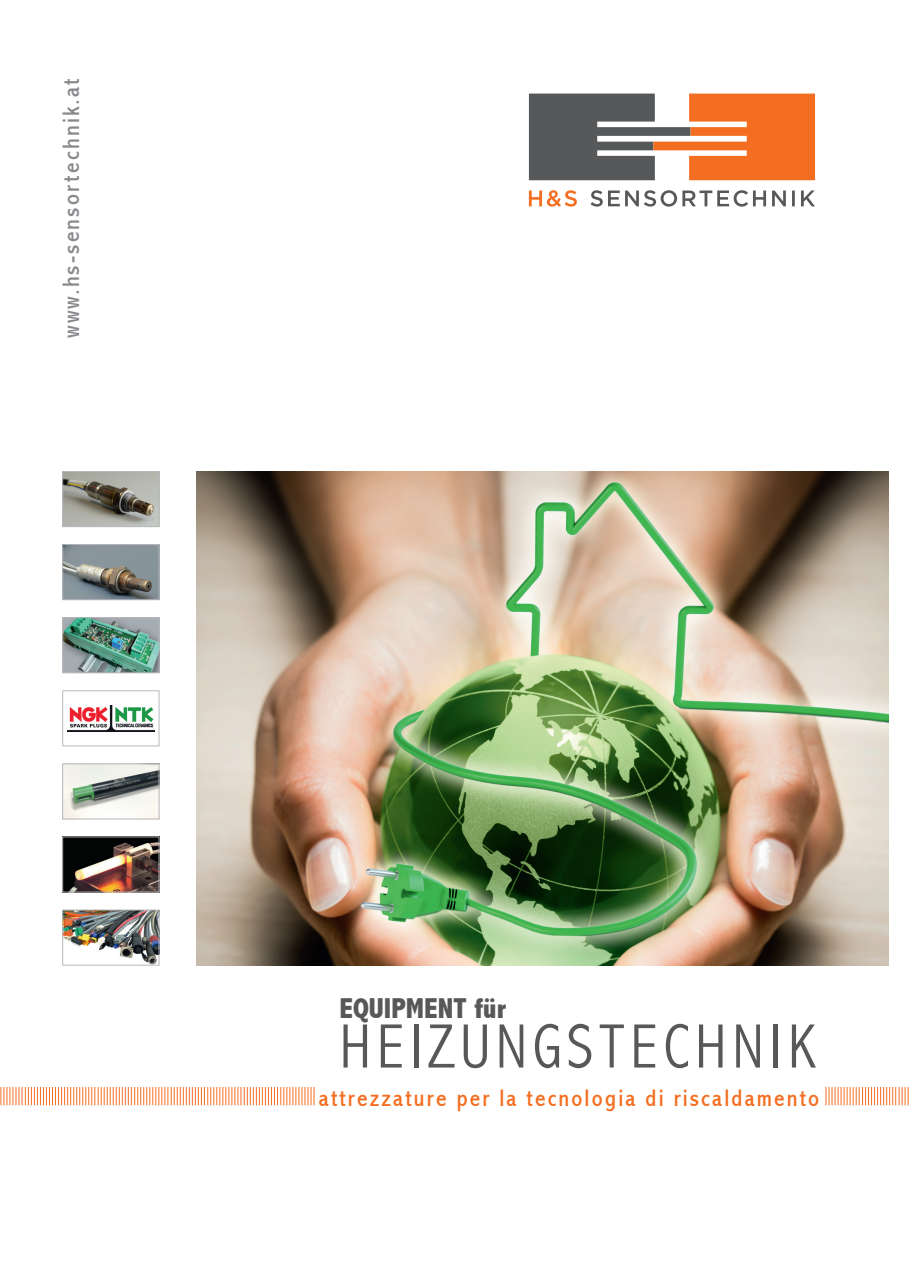
<style>
.page{position:relative;width:910px;height:1280px;background:#fff}
.page>*{position:absolute;margin:0;border:0;box-sizing:border-box;transform-origin:0 0}
.t1{font:300 condensed 63.15px "Abadi";letter-spacing:.09em;color:#57585a}
.t2{font:800 condensed 28.8px "Abadi";color:#57585a}
.t3{font:condensed 24px "Abadi";letter-spacing:.09em;color:#f36e21}
.t4{font:condensed 24px "Abadi";letter-spacing:.09em;color:#87898c}
</style>
<div class="page">
<img style="left:64px;top:546px;width:93px;height:52px">
<div style="left:62px;top:544px;width:97px;height:56px;border:1px solid #b8b9bc"></div>
<img style="left:64px;top:765px;width:93px;height:52px">
<div style="left:62px;top:763px;width:97px;height:56px;border:1px solid #b8b9bc"></div>
<img style="left:197px;top:471px;width:692px;height:494px">
<svg style="left:0;top:1087px;width:315px;height:18px"></svg>
<svg style="left:826px;top:1087px;width:83px;height:18px"></svg>
<img style="left:64px;top:838px;width:93px;height:52px">
<img style="left:64px;top:912px;width:93px;height:51px">
<div style="left:62px;top:910px;width:97px;height:55px;border:1px solid #b8b9bc"></div>
<img style="left:64px;top:473px;width:93px;height:52px">
<div style="left:62px;top:471px;width:97px;height:56px;border:1px solid #b8b9bc"></div>
<img style="left:64px;top:619px;width:93px;height:52px">
<div style="left:62px;top:617px;width:97px;height:56px;border:1px solid #b8b9bc"></div>
<img style="left:67px;top:706px;width:87px;height:25px">
<div style="left:62px;top:690px;width:97px;height:56px;border:1px solid #b8b9bc"></div>
<svg style="left:590px;top:190px;width:225px;height:17px"></svg>
<svg style="left:529px;top:190px;width:48px;height:17px"></svg>
<svg style="left:529px;top:94px;width:286px;height:86px"></svg>
<p class="t4" style="left:57px;top:338px;width:261px;rotate:-90deg">www.hs-sensortechnik.at</p>
<p class="t2" style="left:340px;top:991px;width:168px">EQUIPMENT für</p>
<h1 class="t1" style="left:340px;top:1010px;width:478px">HEIZUNGSTECHNIK</h1>
<p class="t3" style="left:319px;top:1084px;width:502px">attrezzature per la tecnologia di riscaldamento</p>
</div>
